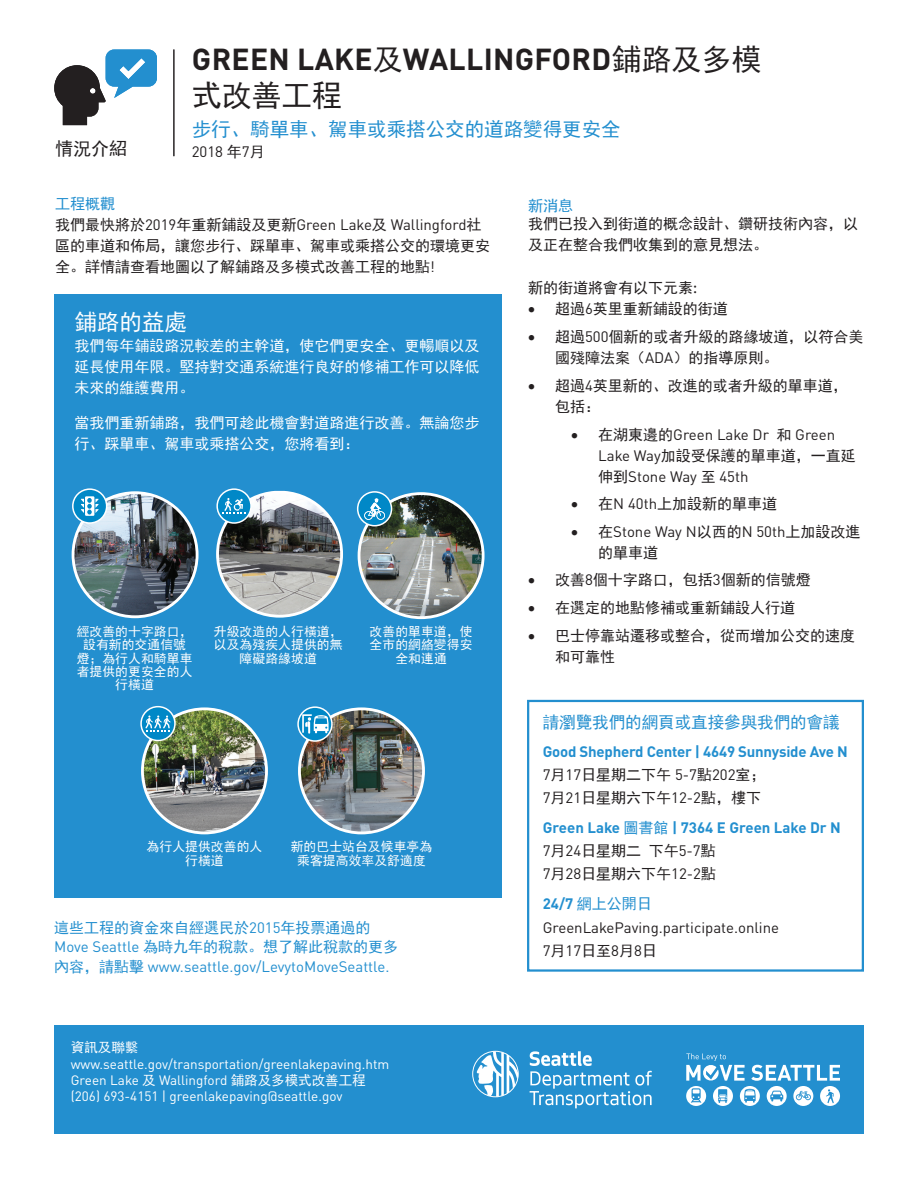
<style>
.page{position:relative;width:918px;height:1188px;background:#fff}
.page>*{position:absolute;margin:0;border:0;box-sizing:border-box;transform-origin:0 0}
.t1{font:700 30px "DINOT";letter-spacing:.01em;color:#231f20}
.t2{font:30px "Sim Hei";color:#231f20}
.t3{font:22.5px "Sim Hei";color:#fff}
.t4{font:19.5px "Sim Hei";color:#238fcf}
.t5{font:18px "Sim Hei";color:#231f20}
.t6{font:16.5px "Sim Hei";color:#238fcf}
.t7{font:15px/21px "Sim Hei";color:#231f20}
.t8{font:15px/23.2px "DINOT";color:#231f20}
.t9{font:15px/21px "Sim Hei";color:#fff;text-align:justify}
.t10{font:15px/19.5px "Sim Hei";color:#238fcf}
.t11{font:700 15px "DINOT";letter-spacing:-.015em;color:#238fcf}
.t12{font:15px "DINOT";color:#238fcf}
.t13{font:13.5px/16.2px "DINOT";color:#fff}
.t14{font:13.5px "Sim Hei";color:#fff}
.t15{font:12.75px/13.2px "Sim Hei";letter-spacing:.01em;color:#fff;text-align:center}
.s1{font-family:"Sim Hei";font-weight:400}
.s2{font-family:"Sim Hei"}
.s3{font-family:"DINOT"}
.s4{font-family:"Minion Pro";font-size:18px}
.s5{font-family:"DINOT";font-weight:700}
</style>
<div class="page">
<div style="left:527px;top:700px;width:337px;height:272px;border:2px solid #238fcf"></div>
<div style="left:54px;top:294px;width:448px;height:604px;background:#238fcf"></div>
<div style="left:54px;top:1025px;width:810px;height:109px;background:#238fcf"></div>
<svg style="left:751px;top:1065px;width:89px;height:16px"></svg>
<div style="left:686px;top:1086px;width:20px;height:20px;background:#fff;border-radius:50%"></div>
<svg style="left:713px;top:1086px;width:20px;height:20px"></svg>
<svg style="left:740px;top:1086px;width:20px;height:20px"></svg>
<svg style="left:767px;top:1086px;width:20px;height:20px"></svg>
<svg style="left:793px;top:1086px;width:20px;height:20px"></svg>
<div style="left:820px;top:1086px;width:20px;height:20px;background:#fff;border-radius:50%"></div>
<svg style="left:691px;top:1088px;width:10px;height:15px"></svg>
<svg style="left:744px;top:1089px;width:12px;height:14px"></svg>
<svg style="left:770px;top:1091px;width:13px;height:11px"></svg>
<svg style="left:796px;top:1091px;width:15px;height:9px"></svg>
<svg style="left:826px;top:1089px;width:8px;height:14px"></svg>
<svg style="left:718px;top:1089px;width:9px;height:14px"></svg>
<svg style="left:686px;top:1053px;width:59px;height:28px"></svg>
<svg style="left:530px;top:1051px;width:122px;height:57px"></svg>
<svg style="left:477px;top:1051px;width:41px;height:46px"></svg>
<svg style="left:54px;top:50px;width:103px;height:75px"></svg>
<hr style="left:174px;top:50px;width:1px;height:106px;background:#231f20">
<img style="left:219px;top:492px;width:120px;height:122px">
<div style="left:216px;top:491px;width:127px;height:127px;border:3px solid #fff;border-radius:61px"></div>
<svg style="left:217px;top:489px;width:34px;height:34px"></svg>
<div style="left:216px;top:488px;width:36px;height:36px;border:2px solid #fff;border-radius:50%"></div>
<svg style="left:222px;top:498px;width:24px;height:16px"></svg>
<img style="left:359px;top:494px;width:124px;height:124px;border-radius:62px">
<div style="left:358px;top:492px;width:127px;height:127px;border:3px solid #fff;border-radius:50%"></div>
<svg style="left:358px;top:492px;width:34px;height:34px"></svg>
<div style="left:357px;top:491px;width:35px;height:36px;border:2px solid #fff;border-radius:50%"></div>
<svg style="left:364px;top:498px;width:21px;height:22px"></svg>
<img style="left:142px;top:709px;width:125px;height:123px">
<div style="left:141px;top:707px;width:127px;height:127px;border:3px solid #fff;border-radius:50%"></div>
<svg style="left:141px;top:707px;width:34px;height:34px"></svg>
<div style="left:140px;top:706px;width:36px;height:35px;border:2px solid #fff;border-radius:50%"></div>
<svg style="left:145px;top:715px;width:26px;height:17px"></svg>
<img style="left:299px;top:709px;width:125px;height:124px;border-radius:62px">
<div style="left:298px;top:707px;width:127px;height:127px;border:3px solid #fff;border-radius:50%"></div>
<svg style="left:298px;top:707px;width:34px;height:34px"></svg>
<div style="left:297px;top:706px;width:36px;height:36px;border:2px solid #fff;border-radius:50%"></div>
<svg style="left:301px;top:713px;width:28px;height:21px"></svg>
<img style="left:73px;top:493px;width:124px;height:124px;border-radius:62px">
<div style="left:72px;top:491px;width:127px;height:127px;border:3px solid #fff;border-radius:50%"></div>
<div style="left:73px;top:489px;width:34px;height:34px;background:#0088c7;border-radius:50%"></div>
<div style="left:72px;top:488px;width:35px;height:36px;border:2px solid #fff;border-radius:50%"></div>
<div style="left:85px;top:496px;width:9px;height:20px;background:#fff"></div>
<svg style="left:81px;top:498px;width:17px;height:17px"></svg>
<h1 class="t1" style="left:192px;top:40px;width:571px">GREEN LAKE<span class="s1">及</span>WALLINGFORD<span class="s1">鋪路及多模</span></h1>
<h1 class="t2" style="left:192px;top:81px;width:152px">式改善工程</h1>
<h3 class="t4" style="left:192px;top:120px;width:431px">步行、騎單車、駕車或乘搭公交的道路變得更安全</h3>
<p class="t5" style="left:55px;top:139px;width:73px">情況介紹</p>
<p class="t8" style="left:192px;top:140px;width:74px">2018 <span class="s2">年</span>7<span class="s2">月</span></p>
<p class="t10" style="left:55px;top:194px;width:61px">工程概觀</p>
<p class="t8" style="left:55px;top:213px;width:428px"><span class="s2">我們最快將於</span>2019<span class="s2">年重新鋪設及更新</span>Green Lake<span class="s2">及</span> Wallingford<span class="s2">社</span></p>
<p class="t7" style="left:55px;top:235px;width:436px">區的車道和佈局，讓您步行、踩單車、駕車或乘搭公交的環境更安全。詳情請查看地圖以了解鋪路及多模式改善工程的地點<span class="s3">!</span></p>
<p class="t10" style="left:528px;top:196px;width:46px">新消息</p>
<p class="t7" style="left:528px;top:212px;width:331px;line-height:21.6px">我們已投入到街道的概念設計、鑽研技術內容，以及正在整合我們收集到的意見想法。</p>
<p class="t7" style="left:528px;top:278px;width:171px">新的街道將會有以下元素<span class="s4">:</span></p>
<p class="t7" style="left:528px;top:299px;width:201px">• 超過<span class="s3">6</span>英里重新鋪設的街道</p>
<p class="t7" style="left:555px;top:326px;width:310px;text-indent:-27px">• 超過<span class="s3">500</span>個新的或者升級的路緣坡道，以符合美國殘障法案（<span class="s3">ADA</span>）的指導原則。</p>
<p class="t7" style="left:555px;top:375px;width:294px;text-indent:-27px">• 超過<span class="s3">4</span>英里新的、改進的或者升級的單車道，包括：</p>
<p class="t8" style="left:571px;top:422px;width:265px">• <span class="s2">在湖東邊的</span>Green Lake Dr <span class="s2">和</span> Green</p>
<p class="t7" style="left:598px;top:445px;width:259px"><span class="s3">Lake Way</span>加設受保護的單車道，一直延</p>
<p class="t8" style="left:598px;top:464px;width:152px"><span class="s2">伸到</span>Stone Way <span class="s2">至</span> 45th</p>
<p class="t7" style="left:571px;top:493px;width:207px">• 在<span class="s3">N 40th</span>上加設新的單車道</p>
<p class="t8" style="left:571px;top:519px;width:291px">• <span class="s2">在</span>Stone Way N<span class="s2">以西的</span>N 50th<span class="s2">上加設改進</span></p>
<p class="t7" style="left:598px;top:542px;width:61px">的單車道</p>
<p class="t7" style="left:528px;top:569px;width:284px">• 改善<span class="s3">8</span>個十字路口，包括<span class="s3">3</span>個新的信號燈</p>
<p class="t7" style="left:528px;top:597px;width:268px">• 在選定的地點修補或重新鋪設人行道</p>
<p class="t7" style="left:555px;top:625px;width:301px;text-indent:-27px">• 巴士停靠站遷移或整合，從而增加公交的速度和可靠性</p>
<h2 class="t3" style="left:74px;top:311px;width:114px">鋪路的益處</h2>
<p class="t9" style="left:74px;top:335px;width:406px">我們每年鋪設路況較差的主幹道，使它們更安全、更暢順以及延長使用年限。堅持對交通系統進行良好的修補工作可以降低未來的維護費用。</p>
<p class="t9" style="left:74px;top:412px;width:406px">當我們重新鋪路，我們可趁此機會對道路進行改善。無論您步行、踩單車、駕車或乘搭公交，您將看到：</p>
<p class="t15" style="left:214px;top:625px;width:130px">升級改造的人行橫道，以及為殘疾人提供的無障礙路緣坡道</p>
<p class="t15" style="left:370px;top:625px;width:104px">改善的單車道，使全市的網絡變得安全和連通</p>
<p class="t15" style="left:77px;top:625px;width:117px">經改善的十字路口，設有新的交通信號燈；為行人和騎單車者提供的更安全的人行橫道</p>
<p class="t15" style="left:147px;top:840px;width:117px">為行人提供改善的人行橫道</p>
<p class="t15" style="left:291px;top:840px;width:143px">新的巴士站台及候車亭為乘客提高效率及舒適度</p>
<p class="t10" style="left:54px;top:918px;width:345px">這些工程的資金來自經選民於<span class="s3">2015</span>年投票通過的<br><span class="s3">Move Seattle</span> 為時九年的稅款。想了解此稅款的更多</p>
<p class="t12" style="left:54px;top:957px;width:337px"><span class="s2">內容，請點擊</span> www.seattle.gov/LevytoMoveSeattle.</p>
<p class="t14" style="left:71px;top:1041px;width:69px">資訊及聯繫</p>
<p class="t13" style="left:71px;top:1055px;width:320px">www.seattle.gov/transportation/greenlakepaving.htm<br>Green Lake <span class="s2">及</span> Wallingford <span class="s2">鋪路及多模式改善工程</span>(206) 693-4151 | greenlakepaving@seattle.gov</p>
<p class="t6" style="left:543px;top:714px;width:298px">請瀏覽我們的網頁或直接參與我們的會議</p>
<p class="t11" style="left:543px;top:741px;width:306px">Good Shepherd Center | 4649 Sunnyside Ave N</p>
<p class="t7" style="left:543px;top:763px;width:224px;line-height:23.2px"><span class="s3">7</span>月<span class="s3">17</span>日星期二下午 <span class="s3">5-7</span>點<span class="s3">202</span>室；<br><span class="s3">7</span>月<span class="s3">21</span>日星期六下午<span class="s3">12-2</span>點，樓下</p>
<p class="t11" style="left:543px;top:818px;width:300px">Green Lake <span class="s1">圖書館</span> | 7364 E Green Lake Dr N</p>
<p class="t7" style="left:543px;top:839px;width:175px;line-height:23.2px"><span class="s3">7</span>月<span class="s3">24</span>日星期二 下午<span class="s3">5-7</span>點<br><span class="s3">7</span>月<span class="s3">28</span>日星期六下午<span class="s3">12-2</span>點</p>
<p class="t10" style="left:543px;top:894px;width:110px"><span class="s5">24/7</span> 網上公開日</p>
<p class="t8" style="left:543px;top:915px;width:238px">GreenLakePaving.participate.online<br>7<span class="s2">月</span>17<span class="s2">日至</span>8<span class="s2">月</span>8<span class="s2">日</span></p>
</div>
